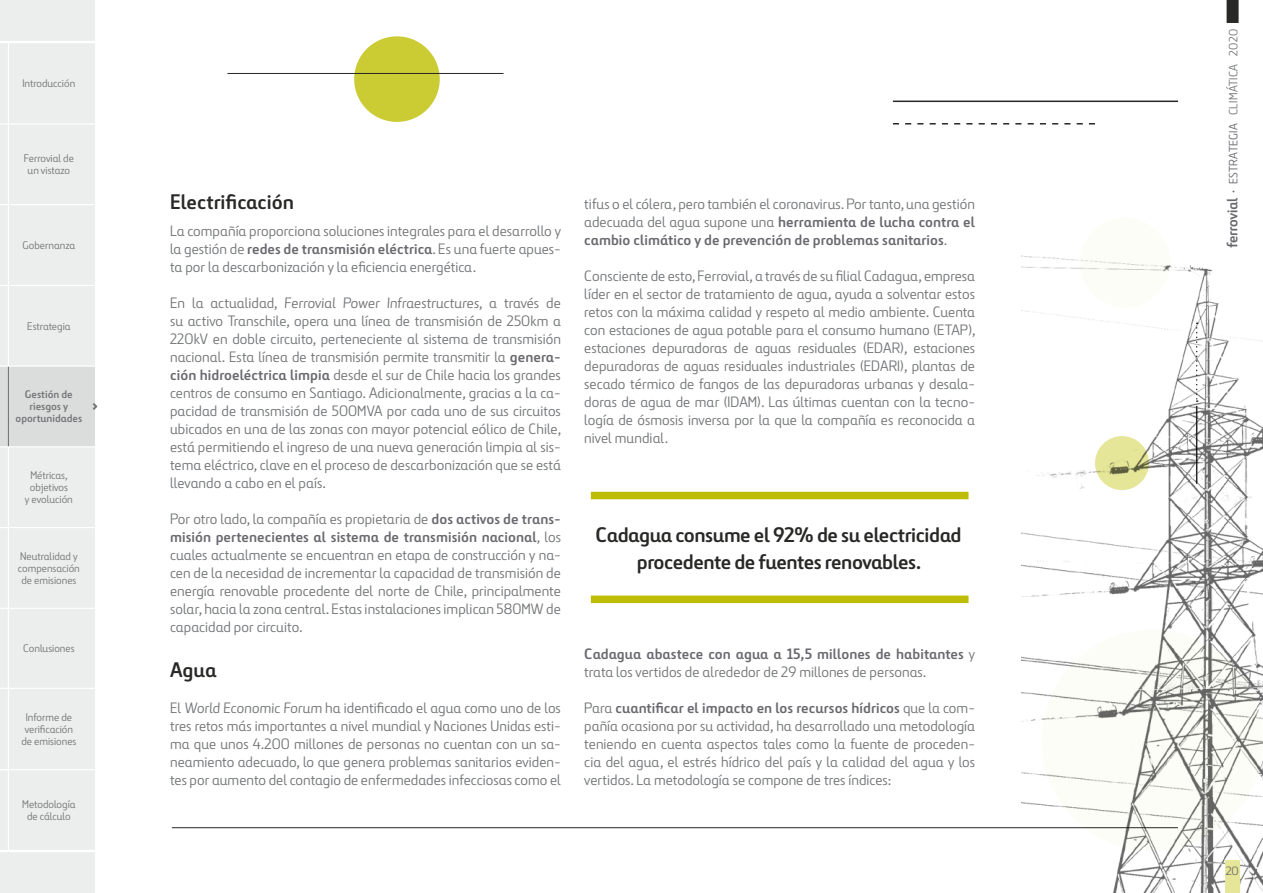
<style>
.page{position:relative;width:1263px;height:893px;background:#fff}
.page>*{position:absolute;margin:0;border:0;box-sizing:border-box;transform-origin:0 0}
.t1{font:700 21px/27px "Ferrovial";letter-spacing:-.02em;color:#282827;text-align:center}
.t2{font:700 21px "Ferrovial";color:#282827}
.t3{font:15px/18px "Ferrovial";letter-spacing:.005em;color:#747678;text-align:justify}
.t4{font:12px "Ferrovial";letter-spacing:.025em;color:#747678}
.t5{font:12px "Ferrovial";color:#706f6f}
.t6{font:10.95px/12px "Ferrovial";color:#747678;text-align:center}
.t7{font:700 10.95px/12px "Ferrovial";color:#747678;text-align:center}
.s1{font-weight:700;color:#68686e}
.s2{font-size:15px;color:#68686e}
.s3{color:#68686e}
</style>
<div class="page">
<hr style="left:172px;top:827px;width:1006px;height:1px;background:#282827">
<div style="left:354px;top:36px;width:86px;height:86px;background:#cbcb33;border-radius:50%"></div>
<hr style="left:227px;top:73px;width:277px;height:1px;background:#282827">
<svg style="left:893px;top:123px;width:202px;height:2px"></svg>
<hr style="left:893px;top:101px;width:285px;height:1px;background:#282827">
<div style="left:591px;top:492px;width:377px;height:7px;background:#bdbd08"></div>
<div style="left:591px;top:596px;width:377px;height:7px;background:#bdbd08"></div>
<img style="left:1021px;top:255px;width:242px;height:638px">
<div style="left:1080px;top:218px;width:90px;height:90px;background:#fcfdf6;border-radius:50%"></div>
<svg style="left:1095px;top:436px;width:54px;height:54px;background:#d7d88f"></svg>
<svg style="left:0;top:0;width:97px;height:893px;background:#e8e9e9"></svg>
<div style="left:1226px;top:0;width:12px;height:23px;background:#282827"></div>
<div style="left:1225px;top:860px;width:15px;height:33px;background:#e5e697"></div>
<div style="left:8px;top:43px;width:87px;height:80px;background:#eceeed"></div>
<div style="left:8px;top:125px;width:87px;height:79px;background:#eceeed"></div>
<div style="left:8px;top:205px;width:87px;height:80px;background:#eceeed"></div>
<div style="left:8px;top:528px;width:87px;height:80px;background:#eceeed"></div>
<div style="left:8px;top:689px;width:87px;height:80px;background:#eceeed"></div>
<div style="left:8px;top:286px;width:87px;height:80px;background:#eceeed"></div>
<div style="left:8px;top:447px;width:87px;height:80px;background:#eceeed"></div>
<div style="left:8px;top:609px;width:87px;height:79px;background:#eceeed"></div>
<div style="left:8px;top:770px;width:87px;height:80px;background:#eceeed"></div>
<p class="t6" style="left:23px;top:77px;width:54px">Introducción</p>
<p class="t6" style="left:24px;top:152px;width:52px">Ferrovial de un vistazo</p>
<p class="t6" style="left:23px;top:239px;width:54px">Gobernanza</p>
<p class="t6" style="left:27px;top:320px;width:45px">Estrategia</p>
<p class="t7" style="left:16px;top:388px;width:68px">Gestión de riesgos y oportunidades</p>
<p class="t6" style="left:25px;top:469px;width:49px">Métricas, objetivos<br>y evolución</p>
<p class="t6" style="left:18px;top:550px;width:63px">Neutralidad y compensación de emisiones</p>
<p class="t6" style="left:23px;top:642px;width:53px">Conlusiones</p>
<p class="t6" style="left:21px;top:711px;width:56px">Informe de verificación de emisiones</p>
<p class="t6" style="left:22px;top:798px;width:55px">Metodología de cálculo</p>
<h1 class="t2" style="left:170px;top:188px;width:125px">Electrificación</h1>
<p class="t3" style="left:170px;top:221px;width:392px">La compañía proporciona soluciones integrales para el desarrollo y la gestión de <span class="s1">redes de transmisión eléctrica</span>. Es una fuerte apues&shy;ta por la descarbonización y la eficiencia energética.</p>
<p class="t3" style="left:170px;top:293px;width:393px">En la actualidad, Ferrovial Power Infraestructures, a través de su activo Transchile, opera una línea de transmisión de 250km a 220kV en doble circuito, perteneciente al sistema de transmisión nacional. Esta línea de transmisión permite transmitir la <span class="s1">genera&shy;ción hidroeléctrica limpia</span> desde el sur de Chile hacia los grandes centros de consumo en Santiago. Adicionalmente, gracias a la ca&shy;pacidad de transmisión de 500MVA por cada uno de sus circuitos ubicados en una de las zonas con mayor potencial eólico de Chile, está permitiendo el ingreso de una nueva generación limpia al sis&shy;tema eléctrico, clave en el proceso de descarbonización que se está llevando a cabo en el país.</p>
<p class="t3" style="left:170px;top:509px;width:392px">Por otro lado, la compañía es propietaria de <span class="s1">dos activos de trans&shy;misión pertenecientes al sistema de transmisión nacional</span>, los cuales actualmente se encuentran en etapa de construcción y na&shy;cen de la necesidad de incrementar la capacidad de transmisión de energía renovable procedente del norte de Chile, principalmente solar, hacia la zona central. Estas instalaciones implican 580MW de capacidad por circuito.</p>
<h1 class="t1" style="left:170px;top:656px;width:48px">Agua</h1>
<p class="t3" style="left:170px;top:698px;width:392px">El World Economic Forum ha identificado el agua como uno de los tres retos más importantes a nivel mundial y Naciones Unidas esti&shy;ma que unos 4.200 millones de personas no cuentan con un sa&shy;neamiento adecuado, lo que genera problemas sanitarios eviden&shy;tes por aumento del contagio de enfermedades infecciosas como el</p>
<p class="t3" style="left:584px;top:194px;width:392px">tifus o el cólera, pero también el coronavirus. Por tanto, una gestión adecuada del agua supone una <span class="s1">herramienta de lucha contra el cambio climático y de prevención de problemas sanitarios</span>.</p>
<p class="t3" style="left:584px;top:266px;width:393px">Consciente de esto, Ferrovial, a través de su filial Cadagua, empresa líder en el sector de tratamiento de agua, ayuda a solventar estos retos con la máxima calidad y respeto al medio ambiente. Cuenta con estaciones de agua potable para el consumo humano (ETAP), estaciones depuradoras de aguas residuales (EDAR), estaciones depuradoras de aguas residuales industriales (EDARI), plantas de secado térmico de fangos de las depuradoras urbanas y desala&shy;doras de agua de mar (IDAM). Las últimas cuentan con la tecno&shy;logía de ósmosis inversa por la que la compañía es reconocida a nivel mundial.</p>
<h1 class="t1" style="left:596px;top:521px;width:368px">Cadagua consume el 92% de su electricidad procedente de fuentes renovables.</h1>
<p class="t3" style="left:584px;top:644px;width:392px"><span class="s1">Cadagua abastece con agua a 15,5 millones de habitantes</span> y trata los vertidos de alrededor de 29 millones de personas.</p>
<p class="t3" style="left:584px;top:698px;width:392px">Para <span class="s1">cuantificar el impacto en los recursos hídricos</span> que la com&shy;pañía ocasiona por su actividad, ha desarrollado una metodología teniendo en cuenta aspectos tales como la fuente de proceden&shy;cia del agua, el estrés hídrico del país y la calidad del agua y los vertidos. La metodología se compone de tres índices:</p>
<p class="t4" style="left:1226px;top:248px;width:221px;rotate:-90deg"><span class="s2">∆</span> <span class="s1">·</span> <span class="s3">ESTRATEGIA</span> CLIMÁTICA 2020</p>
<p class="t5" style="left:1226px;top:863px;width:14px">20</p>
</div>
